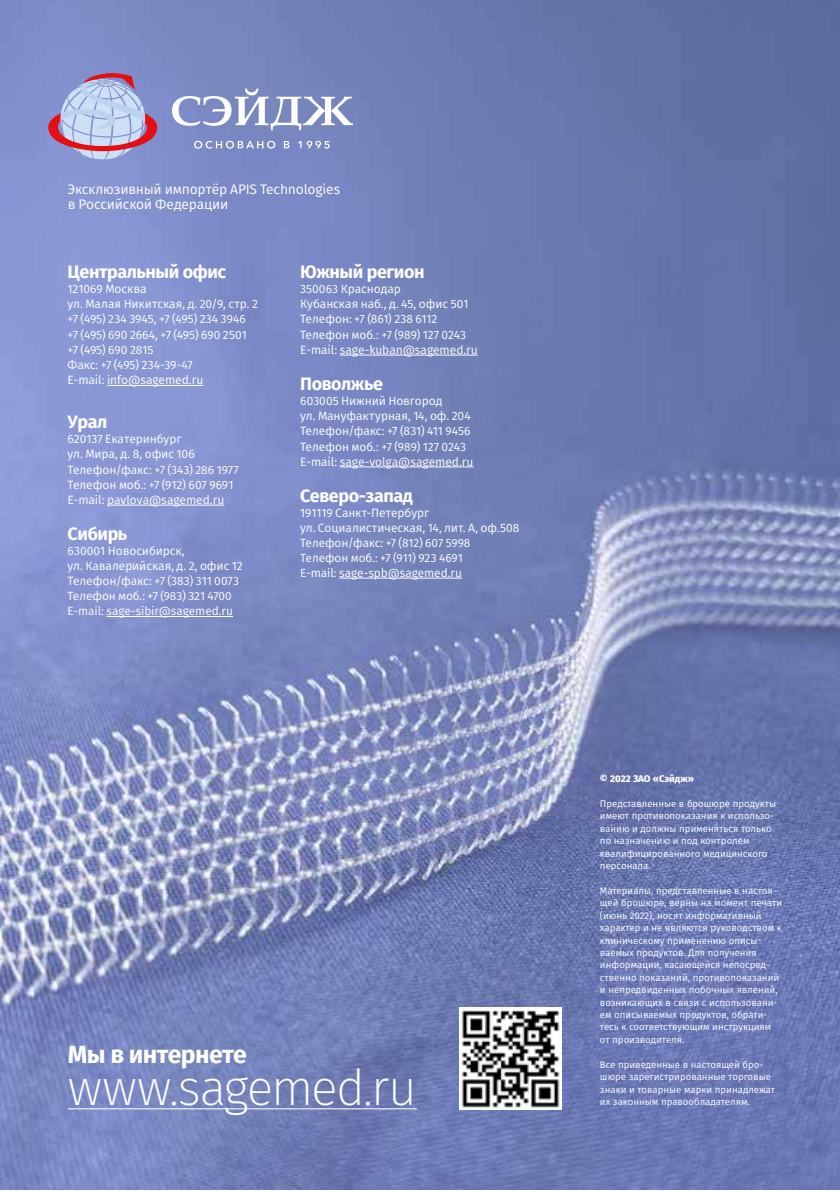
<style>
.page{position:relative;width:840px;height:1191px;background:#fff}
.page>*{position:absolute;margin:0;border:0;box-sizing:border-box;transform-origin:0 0}
.t1{font:200 49.6px "Fira Sans";letter-spacing:-.035em;color:#fff}
.t2{font:700 24.8px "Fira Sans";letter-spacing:-.025em;color:#fff}
.t3{font:700 18px "Fira Sans";letter-spacing:-.025em;color:#fff}
.t4{font:13.8px/15.2px "Fira Sans";letter-spacing:-.015em;color:#fff}
.t5{font:12px/15.2px "Fira Sans";letter-spacing:-.005em;color:#fff}
.t6{font:11.8px/15px "Fira Sans";letter-spacing:-.005em;color:#fff}
.t7{font:9.6px/12.4px "Fira Sans";color:#fff}
.t8{font:800 9.6px "Fira Sans";color:#fff}
</style>
<div class="page">
<img style="left:0;top:0;width:839px;height:1189px">
<hr style="left:68px;top:1108px;width:349px;height:1px;background:#fff">
<hr style="left:107px;top:385px;width:96px;height:1px;background:#fff">
<hr style="left:107px;top:505px;width:117px;height:1px;background:#fff">
<hr style="left:106px;top:616px;width:127px;height:1px;background:#fff">
<hr style="left:339px;top:355px;width:138px;height:1px;background:#fff">
<hr style="left:339px;top:466px;width:134px;height:1px;background:#fff">
<hr style="left:339px;top:578px;width:122px;height:1px;background:#fff">
<svg style="left:48px;top:73px;width:109px;height:86px;background:#aea2c6"></svg>
<svg style="left:172px;top:89px;width:181px;height:41px"></svg>
<svg style="left:194px;top:141px;width:81px;height:8px"></svg>
<svg style="left:284px;top:141px;width:5px;height:7px"></svg>
<svg style="left:298px;top:141px;width:31px;height:8px"></svg>
<img style="left:459px;top:1008px;width:101px;height:101px">
<h3 class="t4" style="left:68px;top:181px;width:274px">Эксклюзивный импортёр APIS Technologies в Российской Федерации</h3>
<h3 class="t3" style="left:68px;top:259px;width:160px">Центральный офис</h3>
<p class="t5" style="left:68px;top:281px;width:192px">121069 Москва<br>ул. Малая Никитская, д. 20/9, стр. 2 +7 (495) 234 3945, +7 (495) 234 3946 +7 (495) 690 2664, +7 (495) 690 2501 +7 (495) 690 2815<br>Факс: +7 (495) 234-39-47<br>E-mail: info@sagemed.ru</p>
<h3 class="t3" style="left:68px;top:409px;width:41px">Урал</h3>
<p class="t5" style="left:68px;top:431px;width:173px">620137 Екатеринбург<br>ул. Мира, д. 8, офис 106<br>Телефон/факс: +7 (343) 286 1977<br>Телефон моб.: +7 (912) 607 9691<br>E-mail: pavlova@sagemed.ru</p>
<h3 class="t3" style="left:68px;top:521px;width:61px">Сибирь</h3>
<p class="t5" style="left:68px;top:543px;width:177px">630001 Новосибирск,<br>ул. Кавалерийская, д. 2, офис 12<br>Телефон/факс: +7 (383) 311 0073</p>
<p class="t6" style="left:68px;top:588px;width:167px">Телефон моб.: +7 (983) 321 4700<br>E-mail: sage-sibir@sagemed.ru</p>
<h3 class="t3" style="left:300px;top:259px;width:126px">Южный регион</h3>
<p class="t5" style="left:300px;top:281px;width:179px">350063 Краснодар<br>Кубанская наб., д. 45, офис 501<br>Телефон: +7 (861) 238 6112<br>Телефон моб.: +7 (989) 127 0243<br>E-mail: sage-kuban@sagemed.ru</p>
<h3 class="t3" style="left:300px;top:371px;width:84px">Поволжье</h3>
<p class="t5" style="left:300px;top:393px;width:175px">603005 Нижний Новгород<br>ул. Мануфактурная, 14, оф. 204<br>Телефон/факс: +7 (831) 411 9456<br>Телефон моб.: +7 (989) 127 0243<br>E-mail: sage-volga@sagemed.ru</p>
<h3 class="t3" style="left:300px;top:483px;width:114px">Северо-запад</h3>
<p class="t5" style="left:300px;top:505px;width:220px">191119 Санкт-Петербург<br>ул. Социалистическая, 14, лит. А, оф.508</p>
<p class="t6" style="left:300px;top:535px;width:172px">Телефон/факс: +7 (812) 607 5998<br>Телефон моб.: +7 (911) 923 4691<br>E-mail: sage-spb@sagemed.ru</p>
<h2 class="t2" style="left:68px;top:1037px;width:180px">Мы в интернете</h2>
<h1 class="t1" style="left:68px;top:1052px;width:350px">www.sagemed.ru</h1>
<p class="t8" style="left:599px;top:770px;width:95px">© 2022 ЗАО «Сэйдж»</p>
<p class="t7" style="left:599px;top:797px;width:177px">Представленные в брошюре продукты имеют противопоказания к использо&shy;ванию и должны применяться только по назначению и под контролем квалифицированного медицинского персонала.</p>
<p class="t7" style="left:599px;top:884px;width:183px">Материалы, представленные в настоя&shy;щей брошюре, верны на момент печати (июнь 2022), носят информативный характер и не являются руководством к клиническому применению описы&shy;ваемых продуктов. Для получения информации, касающейся непосред&shy;ственно показаний, противопоказаний и непредвиденных побочных явлений, возникающих в связи с использовани&shy;ем описываемых продуктов, обрати&shy;тесь к соответствующим инструкциям от производителя.</p>
<p class="t7" style="left:599px;top:1058px;width:177px">Все приведенные в настоящей бро&shy;шюре зарегистрированные торговые знаки и товарные марки принадлежат их законным правообладателям.</p>
</div>
